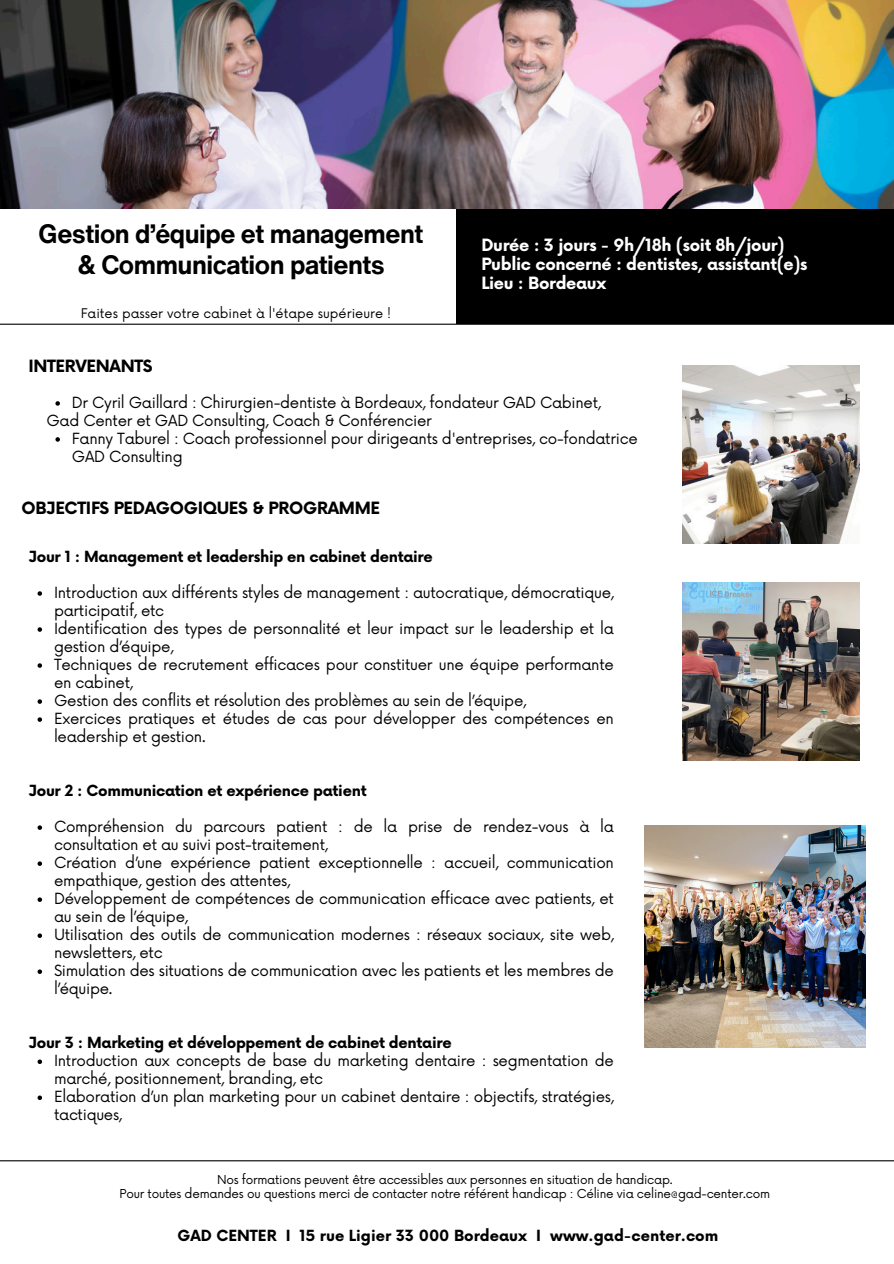
<style>
.page{position:relative;width:894px;height:1264px;background:#fff}
.page>*{position:absolute;margin:0;border:0;box-sizing:border-box;transform-origin:0 0}
.t1{font:700 25.95px/31.3px "Helvetica Now Text";letter-spacing:-.02em;color:#000;text-align:center}
.t2{font:700 16.5px/19.2px "Now";letter-spacing:-.02em;color:#fff}
.t3{font:700 16.5px "Now";letter-spacing:-.02em;color:#000}
.t4{font:15px/18px "Now";letter-spacing:-.02em;color:#000}
.t5{font:700 15px "Now";letter-spacing:-.02em;color:#000}
.t6{font:700 15px "Now";color:#000}
.t7{font:12.9px "Now";color:#000}
.t8{font:12px "Now";letter-spacing:-.02em;color:#000}
</style>
<div class="page">
<img style="left:0;top:0;width:893px;height:209px">
<div style="left:456px;top:209px;width:437px;height:114px;background:#000"></div>
<hr style="left:0;top:323px;width:893px;height:2px;background:#000">
<svg style="left:55px;top:401px;width:5px;height:4px"></svg>
<svg style="left:55px;top:437px;width:5px;height:4px"></svg>
<img style="left:682px;top:582px;width:177px;height:178px">
<svg style="left:38px;top:591px;width:4px;height:4px"></svg>
<svg style="left:38px;top:627px;width:4px;height:4px"></svg>
<svg style="left:38px;top:663px;width:4px;height:4px"></svg>
<svg style="left:38px;top:699px;width:4px;height:4px"></svg>
<svg style="left:38px;top:717px;width:4px;height:4px"></svg>
<svg style="left:38px;top:825px;width:4px;height:4px"></svg>
<svg style="left:38px;top:861px;width:4px;height:4px"></svg>
<svg style="left:38px;top:897px;width:4px;height:4px"></svg>
<svg style="left:38px;top:933px;width:4px;height:4px"></svg>
<svg style="left:38px;top:969px;width:4px;height:4px"></svg>
<svg style="left:38px;top:1059px;width:4px;height:4px"></svg>
<svg style="left:38px;top:1095px;width:4px;height:4px"></svg>
<img style="left:682px;top:365px;width:177px;height:178px">
<img style="left:644px;top:825px;width:221px;height:222px">
<hr style="left:0;top:1160px;width:893px;height:1px;background:#000">
<h5 class="t1" style="left:39px;top:218px;width:386px">Gestion d’équipe et management &amp; Communication patients</h5>
<h3 class="t7" style="left:81px;top:306px;width:312px">Faites passer votre cabinet à l'étape supérieure !</h3>
<h2 class="t2" style="left:481px;top:236px;width:327px">Durée : 3 jours - 9h/18h (soit 8h/jour)<br>Public concerné : dentistes, assistant(e)s<br>Lieu : Bordeaux</h2>
<p class="t3" style="left:28px;top:357px;width:126px">INTERVENANTS</p>
<h4 class="t4" style="left:72px;top:394px;width:530px">Dr Cyril Gaillard : Chirurgien-dentiste à Bordeaux, fondateur GAD Cabinet,</h4>
<p class="t4" style="left:46px;top:412px;width:387px">Gad Center et GAD Consulting, Coach &amp; Conférencier</p>
<h2 class="t4" style="left:72px;top:430px;width:567px">Fanny Taburel : Coach professionnel pour dirigeants d'entreprises, co-fondatrice<br>GAD Consulting</h2>
<p class="t3" style="left:21px;top:499px;width:360px">OBJECTIFS PEDAGOGIQUES &amp; PROGRAMME</p>
<p class="t5" style="left:29px;top:548px;width:405px">Jour 1 : Management et leadership en cabinet dentaire</p>
<p class="t4" style="left:54px;top:584px;width:561px">Introduction aux différents styles de management : autocratique, démocratique, participatif, etc</p>
<p class="t4" style="left:54px;top:620px;width:561px">Identification des types de personnalité et leur impact sur le leadership et la gestion d’équipe,</p>
<p class="t4" style="left:54px;top:656px;width:561px">Techniques de recrutement efficaces pour constituer une équipe performante en cabinet,</p>
<p class="t4" style="left:54px;top:692px;width:473px">Gestion des conflits et résolution des problèmes au sein de l’équipe,</p>
<h3 class="t4" style="left:54px;top:710px;width:561px">Exercices pratiques et études de cas pour développer des compétences en leadership et gestion.</h3>
<p class="t5" style="left:29px;top:782px;width:339px">Jour 2 : Communication et expérience patient</p>
<p class="t4" style="left:54px;top:818px;width:561px">Compréhension du parcours patient : de la prise de rendez-vous à la consultation et au suivi post-traitement,</p>
<p class="t4" style="left:54px;top:854px;width:561px">Création d’une expérience patient exceptionnelle : accueil, communication empathique, gestion des attentes,</p>
<p class="t4" style="left:54px;top:890px;width:561px">Développement de compétences de communication efficace avec patients, et au sein de l’équipe,</p>
<p class="t4" style="left:54px;top:926px;width:561px">Utilisation des outils de communication modernes : réseaux sociaux, site web, newsletters, etc</p>
<h4 class="t4" style="left:54px;top:962px;width:561px">Simulation des situations de communication avec les patients et les membres de l’équipe.</h4>
<p class="t5" style="left:29px;top:1034px;width:424px">Jour 3 : Marketing et développement de cabinet dentaire</p>
<p class="t4" style="left:54px;top:1052px;width:561px">Introduction aux concepts de base du marketing dentaire : segmentation de marché, positionnement, branding, etc</p>
<p class="t4" style="left:54px;top:1088px;width:561px">Elaboration d’un plan marketing pour un cabinet dentaire : objectifs, stratégies, tactiques,</p>
<p class="t8" style="left:217px;top:1173px;width:457px">Nos formations peuvent être accessibles aux personnes en situation de handicap.</p>
<p class="t8" style="left:120px;top:1187px;width:651px">Pour toutes demandes ou questions merci de contacter notre référent handicap : Céline via celine@gad-center.com</p>
<h1 class="t6" style="left:177px;top:1227px;width:542px">GAD CENTER I 15 rue Ligier 33 000 Bordeaux I www.gad-center.com</h1>
</div>
